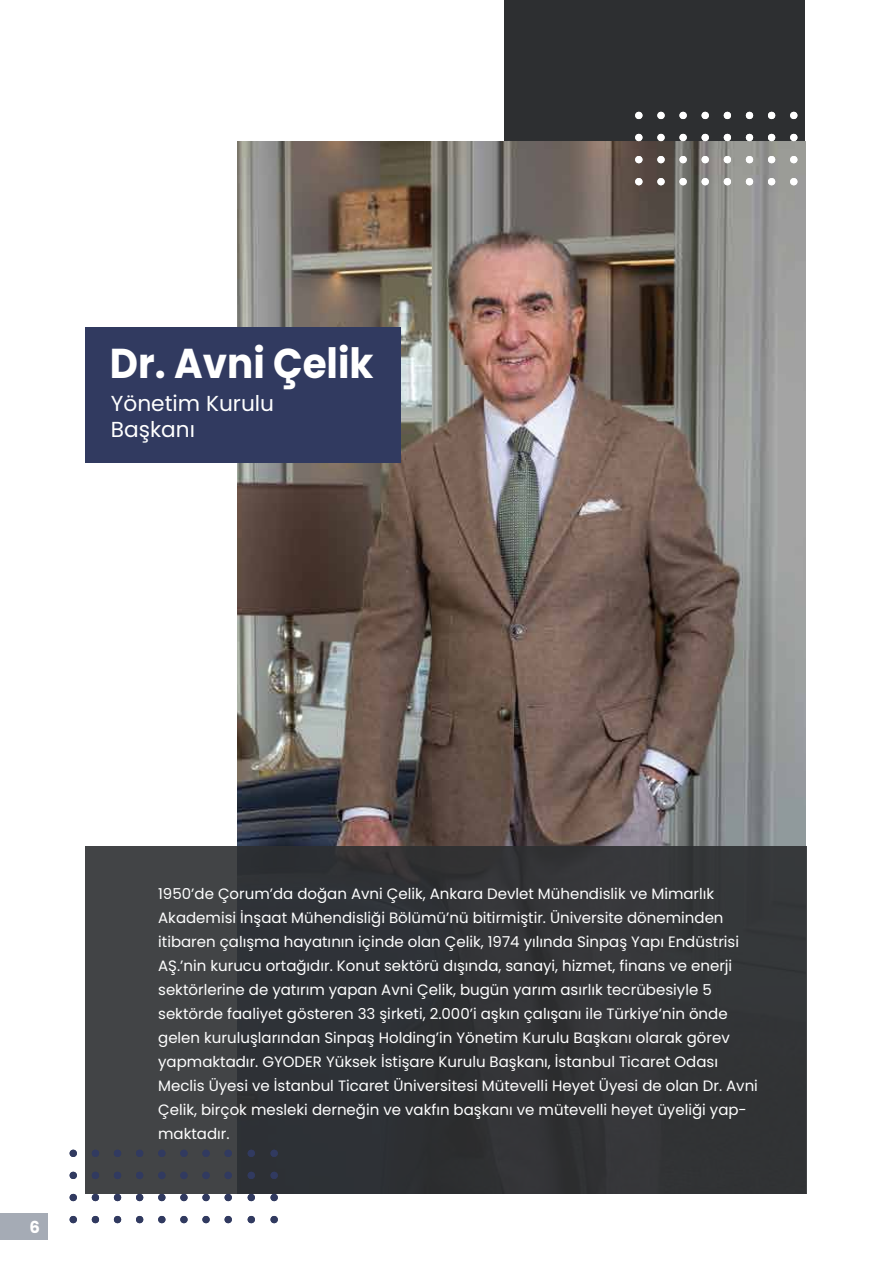
<style>
.page{position:relative;width:893px;height:1263px;background:#fff}
.page>*{position:absolute;margin:0;border:0;box-sizing:border-box;transform-origin:0 0}
.t1{font:700 41.7px "Poppins";color:#fff;scale:.93 1}
.t2{font:21.75px/26.7px "Poppins";color:#fff}
.t3{font:700 16.5px "Poppins";color:#fff}
.t4{font:15px/24px "Poppins";color:#fff}
</style>
<div class="page">
<div style="left:504px;top:0;width:301px;height:1043px;background:#2d2f31"></div>
<img style="left:237px;top:141px;width:568px;height:705px">
<div style="left:85px;top:327px;width:316px;height:136px;background:#313a60"></div>
<div style="left:85px;top:846px;width:722px;height:348px;background:linear-gradient(to right,#3b3d41,#2f3033)"></div>
<svg style="left:225px;top:1150px;width:7px;height:7px"></svg>
<svg style="left:225px;top:1172px;width:7px;height:7px"></svg>
<svg style="left:225px;top:1194px;width:7px;height:7px"></svg>
<svg style="left:225px;top:1216px;width:7px;height:7px"></svg>
<svg style="left:248px;top:1150px;width:7px;height:7px"></svg>
<svg style="left:248px;top:1172px;width:7px;height:7px"></svg>
<svg style="left:248px;top:1194px;width:7px;height:7px"></svg>
<svg style="left:248px;top:1216px;width:7px;height:7px"></svg>
<svg style="left:271px;top:1150px;width:7px;height:7px"></svg>
<svg style="left:271px;top:1172px;width:7px;height:7px"></svg>
<svg style="left:271px;top:1194px;width:7px;height:7px"></svg>
<svg style="left:271px;top:1216px;width:7px;height:7px"></svg>
<svg style="left:202px;top:1150px;width:8px;height:7px"></svg>
<svg style="left:202px;top:1172px;width:8px;height:7px"></svg>
<svg style="left:202px;top:1194px;width:8px;height:7px"></svg>
<svg style="left:202px;top:1216px;width:8px;height:7px"></svg>
<svg style="left:180px;top:1150px;width:8px;height:7px"></svg>
<svg style="left:180px;top:1172px;width:8px;height:7px"></svg>
<svg style="left:180px;top:1194px;width:8px;height:7px"></svg>
<svg style="left:180px;top:1216px;width:8px;height:7px"></svg>
<svg style="left:158px;top:1150px;width:7px;height:7px"></svg>
<svg style="left:158px;top:1172px;width:7px;height:7px"></svg>
<svg style="left:158px;top:1194px;width:7px;height:7px"></svg>
<svg style="left:158px;top:1216px;width:7px;height:7px"></svg>
<svg style="left:136px;top:1150px;width:7px;height:7px"></svg>
<svg style="left:136px;top:1172px;width:7px;height:7px"></svg>
<svg style="left:136px;top:1194px;width:7px;height:7px"></svg>
<svg style="left:136px;top:1216px;width:7px;height:7px"></svg>
<svg style="left:114px;top:1150px;width:7px;height:7px"></svg>
<svg style="left:114px;top:1172px;width:7px;height:7px"></svg>
<svg style="left:114px;top:1194px;width:7px;height:7px"></svg>
<svg style="left:114px;top:1216px;width:7px;height:7px"></svg>
<svg style="left:92px;top:1150px;width:7px;height:7px"></svg>
<svg style="left:92px;top:1172px;width:7px;height:7px"></svg>
<svg style="left:92px;top:1194px;width:7px;height:7px"></svg>
<svg style="left:92px;top:1216px;width:7px;height:7px"></svg>
<svg style="left:70px;top:1150px;width:7px;height:7px"></svg>
<svg style="left:70px;top:1172px;width:7px;height:7px"></svg>
<svg style="left:70px;top:1194px;width:7px;height:7px"></svg>
<svg style="left:70px;top:1216px;width:7px;height:7px"></svg>
<svg style="left:790px;top:112px;width:7px;height:7px"></svg>
<svg style="left:790px;top:134px;width:7px;height:7px"></svg>
<svg style="left:790px;top:156px;width:7px;height:7px"></svg>
<svg style="left:790px;top:178px;width:7px;height:7px"></svg>
<svg style="left:768px;top:112px;width:7px;height:7px"></svg>
<svg style="left:768px;top:134px;width:7px;height:7px"></svg>
<svg style="left:768px;top:156px;width:7px;height:7px"></svg>
<svg style="left:768px;top:178px;width:7px;height:7px"></svg>
<svg style="left:746px;top:112px;width:7px;height:7px"></svg>
<svg style="left:746px;top:134px;width:7px;height:7px"></svg>
<svg style="left:746px;top:156px;width:7px;height:7px"></svg>
<svg style="left:746px;top:178px;width:7px;height:7px"></svg>
<svg style="left:724px;top:112px;width:7px;height:7px"></svg>
<svg style="left:724px;top:134px;width:7px;height:7px"></svg>
<svg style="left:724px;top:156px;width:7px;height:7px"></svg>
<svg style="left:724px;top:178px;width:7px;height:7px"></svg>
<svg style="left:702px;top:112px;width:7px;height:7px"></svg>
<svg style="left:702px;top:134px;width:7px;height:7px"></svg>
<svg style="left:702px;top:156px;width:7px;height:7px"></svg>
<svg style="left:702px;top:178px;width:7px;height:7px"></svg>
<svg style="left:679px;top:112px;width:8px;height:7px"></svg>
<svg style="left:679px;top:134px;width:8px;height:7px"></svg>
<svg style="left:679px;top:156px;width:8px;height:7px"></svg>
<svg style="left:679px;top:178px;width:8px;height:7px"></svg>
<svg style="left:657px;top:112px;width:8px;height:7px"></svg>
<svg style="left:657px;top:134px;width:8px;height:7px"></svg>
<svg style="left:657px;top:156px;width:8px;height:7px"></svg>
<svg style="left:657px;top:178px;width:8px;height:7px"></svg>
<svg style="left:635px;top:112px;width:7px;height:7px"></svg>
<svg style="left:635px;top:134px;width:7px;height:7px"></svg>
<svg style="left:635px;top:156px;width:7px;height:7px"></svg>
<svg style="left:635px;top:178px;width:7px;height:7px"></svg>
<div style="left:0;top:1214px;width:48px;height:26px;background:#a5abb5"></div>
<h1 class="t1" style="left:110px;top:339px;width:285px">Dr. Avni Çelik</h1>
<h2 class="t2" style="left:111px;top:390px;width:165px">Yönetim Kurulu<br>Başkanı</h2>
<p class="t3" style="left:29px;top:1218px;width:12px">6</p>
<p class="t4" style="left:158px;top:882px;width:601px">1950’de Çorum’da doğan Avni Çelik, Ankara Devlet Mühendislik ve Mimarlık Akademisi İnşaat Mühendisliği Bölümü’nü bitirmiştir. Üniversite döneminden itibaren çalışma hayatının içinde olan Çelik, 1974 yılında Sinpaş Yapı Endüstrisi AŞ.’nin kurucu ortağıdır. Konut sektörü dışında, sanayi, hizmet, finans ve enerji sektörlerine de yatırım yapan Avni Çelik, bugün yarım asırlık tecrübesiyle 5 sektörde faaliyet gösteren 33 şirketi, 2.000’i aşkın çalışanı ile Türkiye’nin önde gelen kuruluşlarından Sinpaş Holding’in Yönetim Kurulu Başkanı olarak görev yapmaktadır. GYODER Yüksek İstişare Kurulu Başkanı, İstanbul Ticaret Odası Meclis Üyesi ve İstanbul Ticaret Üniversitesi Mütevelli Heyet Üyesi de olan Dr. Avni Çelik, birçok mesleki derneğin ve vakfın başkanı ve mütevelli heyet üyeliği yap&shy;maktadır.</p>
</div>
